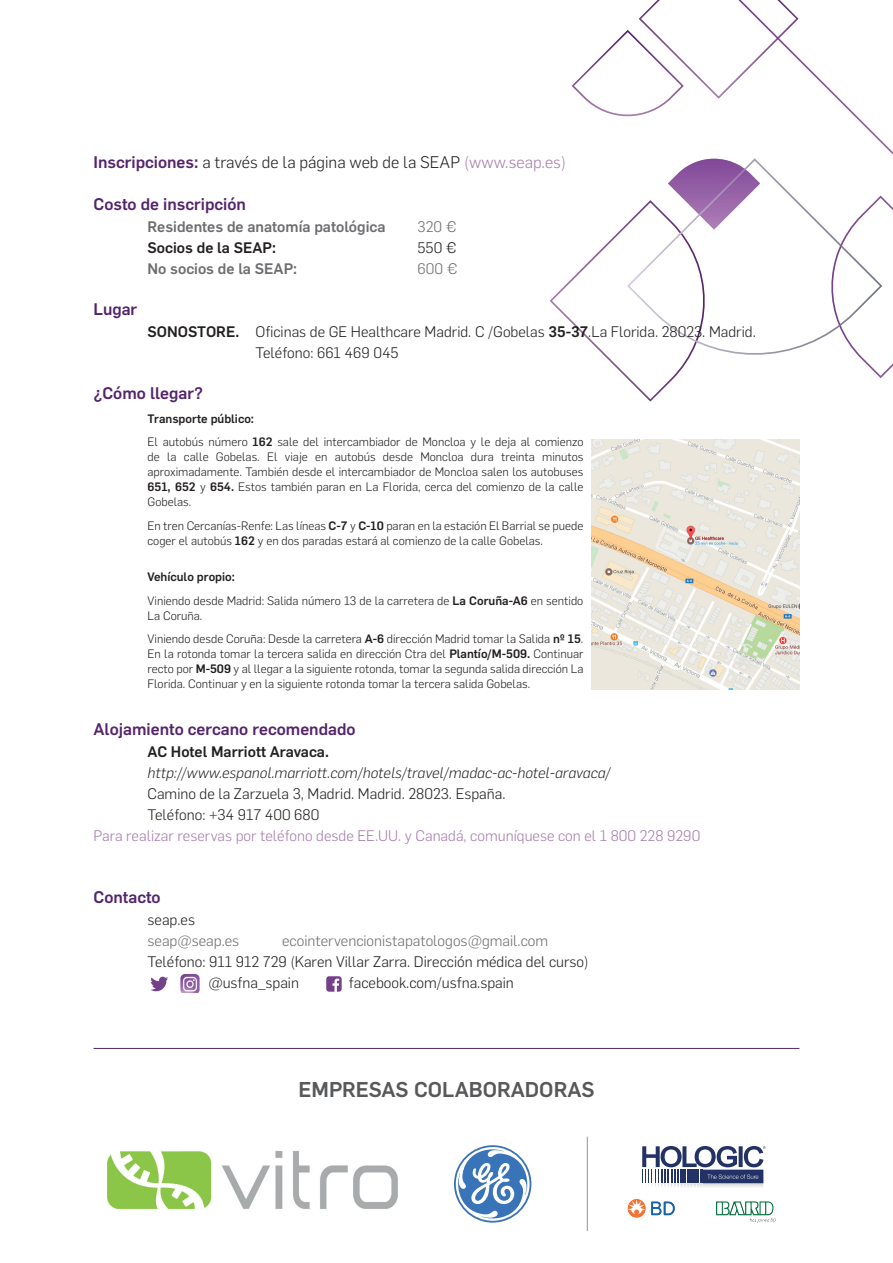
<style>
.page{position:relative;width:893px;height:1263px;background:#fff}
.page>*{position:absolute;margin:0;border:0;box-sizing:border-box;transform-origin:0 0}
.t1{font:500 21px "Flama";color:#57585a}
.t2{font:500 16.5px "Flama";color:#54246b}
.t3{font:300 16.5px "Flama";color:#231f20}
.t4{font:300 15px/21px "Flama";color:#231f20}
.t5{font:300 15px "Flama";color:#a77cad}
.t6{font:italic 300 15px "Flama";color:#231f20}
.t7{font:300 15px "Flama";color:#6c6d70}
.t8{font:500 15px "Flama";color:#6c6d70}
.t9{font:500 15px "Flama";color:#231f20}
.t10{font:300 12px/15px "Flama";color:#231f20}
.s1{font-weight:500;color:#54246b}
.s2{color:#a77cad}
.s3{font-weight:500}
</style>
<div class="page">
<svg style="left:550px;top:0;width:343px;height:402px"></svg>
<img style="left:592px;top:439px;width:207px;height:251px">
<hr style="left:94px;top:1048px;width:705px;height:1px;background:#54246b">
<svg style="left:454px;top:1145px;width:77px;height:77px"></svg>
<img style="left:107px;top:1151px;width:291px;height:58px">
<hr style="left:587px;top:1137px;width:1px;height:94px;background:#939598">
<img style="left:180px;top:974px;width:20px;height:18px">
<svg style="left:326px;top:976px;width:16px;height:16px"></svg>
<svg style="left:150px;top:977px;width:18px;height:14px"></svg>
<img style="left:627px;top:1199px;width:149px;height:24px">
<svg style="left:642px;top:1146px;width:124px;height:41px"></svg>
<h2 class="t3" style="left:94px;top:151px;width:474px"><span class="s1">Inscripciones:</span> a través de la página web de la SEAP <span class="s2">(www.seap.es)</span></h2>
<h2 class="t2" style="left:94px;top:192px;width:154px">Costo de inscripción</h2>
<p class="t8" style="left:148px;top:216px;width:239px">Residentes de anatomía patológica</p>
<p class="t7" style="left:418px;top:217px;width:40px">320 €</p>
<p class="t9" style="left:148px;top:237px;width:130px">Socios de la SEAP:</p>
<p class="t4" style="left:418px;top:236px;width:41px">550 €</p>
<p class="t8" style="left:148px;top:258px;width:151px">No socios de la SEAP:</p>
<p class="t7" style="left:418px;top:259px;width:41px">600 €</p>
<h2 class="t2" style="left:94px;top:297px;width:45px">Lugar</h2>
<p class="t4" style="left:256px;top:320px;width:502px;text-indent:-108px"><span class="s3">SONOSTORE.</span> Oficinas de GE Healthcare Madrid. C /Gobelas <span class="s3">35-37</span>.La Florida. 28023. Madrid.<br>Teléfono: 661 469 045</p>
<h2 class="t2" style="left:94px;top:381px;width:111px">¿Cómo llegar?</h2>
<p class="t10" style="left:148px;top:406px;width:437px;line-height:23.5px"><span class="s3">Transporte público:<br></span>El autobús número <span class="s3">162</span> sale del intercambiador de Moncloa y le deja al comienzo</p>
<p class="t10" style="left:148px;top:449px;width:437px;text-align:justify">de la calle Gobelas. El viaje en autobús desde Moncloa dura treinta minutos aproximadamente. También desde el intercambiador de Moncloa salen los autobuses <span class="s3">651, 652</span> y <span class="s3">654.</span> Estos también paran en La Florida, cerca del comienzo de la calle Gobelas.</p>
<p class="t10" style="left:148px;top:517px;width:437px">En tren Cercanías-Renfe: Las líneas <span class="s3">C-7</span> y <span class="s3">C-10</span> paran en la estación El Barrial se puede coger el autobús <span class="s3">162</span> y en dos paradas estará al comienzo de la calle Gobelas.</p>
<p class="t10" style="left:148px;top:564px;width:437px;line-height:23.5px"><span class="s3">Vehículo propio:<br></span>Viniendo desde Madrid: Salida número 13 de la carretera de <span class="s3">La Coruña-A6</span> en sentido</p>
<p class="t10" style="left:148px;top:603px;width:437px;line-height:23.5px">La Coruña.<br>Viniendo desde Coruña: Desde la carretera <span class="s3">A-6</span> dirección Madrid tomar la Salida <span class="s3">nº 15</span>.</p>
<p class="t10" style="left:148px;top:646px;width:437px;text-align:justify">En la rotonda tomar la tercera salida en dirección Ctra del <span class="s3">Plantío/M-509.</span> Continuar recto por <span class="s3">M-509</span> y al llegar a la siguiente rotonda, tomar la segunda salida dirección La Florida. Continuar y en la siguiente rotonda tomar la tercera salida Gobelas.</p>
<h2 class="t2" style="left:94px;top:717px;width:264px">Alojamiento cercano recomendado</h2>
<p class="t9" style="left:148px;top:741px;width:183px">AC Hotel Marriott Aravaca.</p>
<p class="t6" style="left:148px;top:763px;width:464px">http://www.espanol.marriott.com/hotels/travel/madac-ac-hotel-aravaca/</p>
<p class="t4" style="left:148px;top:782px;width:359px">Camino de la Zarzuela 3, Madrid. Madrid. 28023. España.<br>Teléfono: +34 917 400 680</p>
<p class="t5" style="left:94px;top:826px;width:608px">Para realizar reservas por teléfono desde EE.UU. y Canadá, comuníquese con el 1 800 228 9290</p>
<h2 class="t2" style="left:94px;top:885px;width:69px">Contacto</h2>
<p class="t4" style="left:148px;top:908px;width:49px">seap.es</p>
<p class="t7" style="left:148px;top:931px;width:93px">seap@seap.es</p>
<p class="t7" style="left:282px;top:931px;width:268px">ecointervencionistapatologos@gmail.com</p>
<p class="t4" style="left:208px;top:950px;width:382px;text-indent:-61px">Teléfono: 911 912 729 (Karen Villar Zarra. Dirección médica del curso) @usfna_spain</p>
<p class="t4" style="left:349px;top:971px;width:166px">facebook.com/usfna.spain</p>
<h1 class="t1" style="left:298px;top:1075px;width:298px">EMPRESAS COLABORADORAS</h1>
</div>
